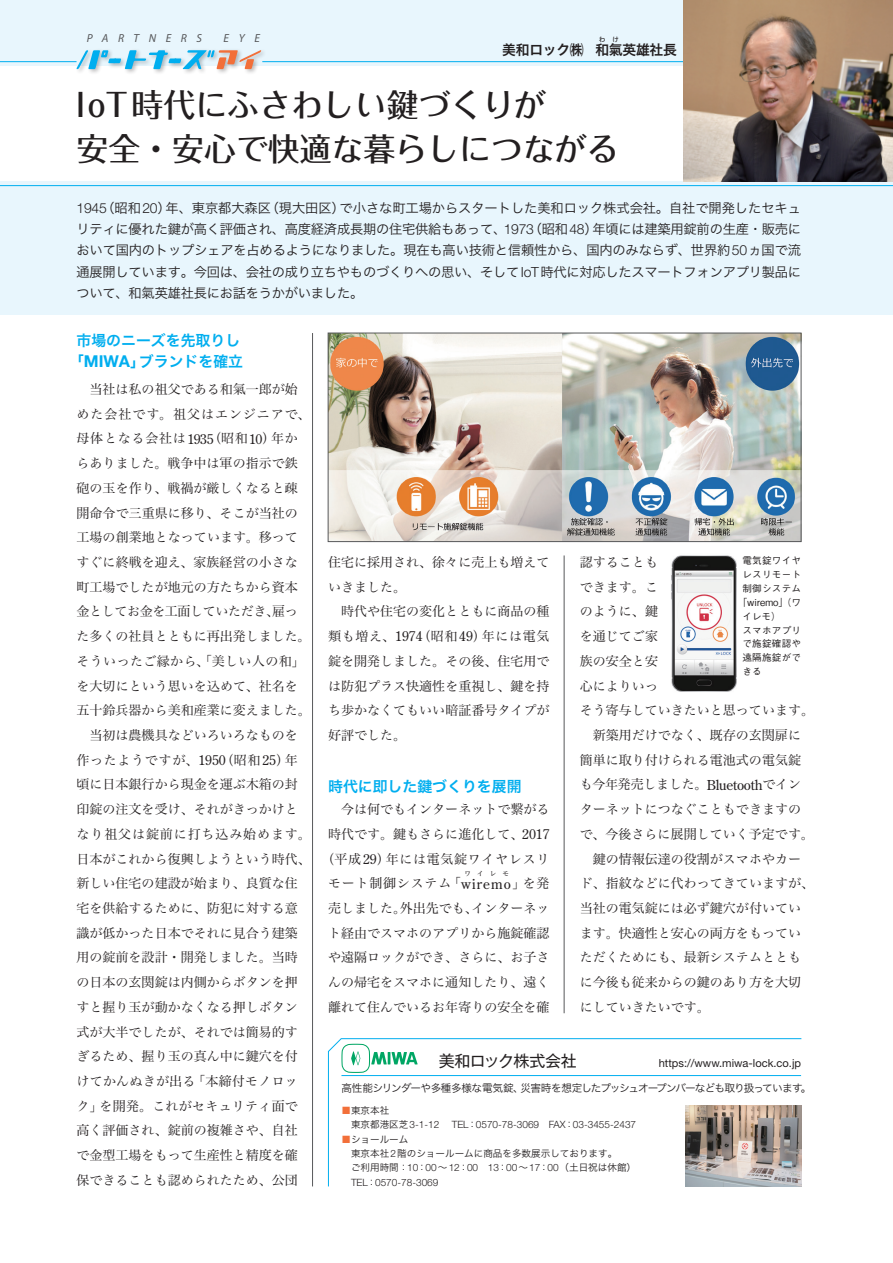
<style>
.page{position:relative;width:893px;height:1263px;background:#fff}
.page>*{position:absolute;margin:0;border:0;box-sizing:border-box;transform-origin:0 0}
.t1{font:500 31.95px/44.7px "Folk Pro";color:#231f20}
.t2{font:15.9px "Gothic MB101 Pro";letter-spacing:-.025em;color:#231f20}
.t3{font:14.85px/21.3px "Hira Kaku Pro W6";color:#00aeef;text-align:center}
.t4{font:13.8px "Hira Kaku Pro W6";letter-spacing:-.02em;color:#231f20}
.t5{font:13.35px/21.3px "Hira Kaku Pro W3";letter-spacing:-.02em;color:#231f20;text-align:justify}
.t6{font:13.05px/24.8px "Hira Min Pro W3";color:#231f20}
.t7{font:italic 11.7px "Myriad Pro";letter-spacing:.815em;color:#57585a}
.t8{font:11.1px "Helvetica Neue";color:#231f20}
.t9{font:10.65px "Hira Kaku Pro W3";letter-spacing:-.07em;color:#231f20}
.t10{font:300 10.05px "Helvetica Neue";color:#231f20}
.t11{font:9.6px/14.4px "Hira Kaku Pro W3";color:#231f20}
.t12{font:500 9.6px "Gothic BBB Pro";letter-spacing:.025em;color:#231f20}
.t13{font:6.9px "Hira Kaku Pro W6";color:#231f20}
.t14{font:6.45px "Hira Min Pro W3";color:#231f20}
.s1{font-family:"Helvetica Neue";font-weight:300;font-size:13.95px}
.s2{font-family:"Helvetica Neue";font-weight:700;font-size:16.35px}
.s3{font-family:"Century Old Style";font-size:13.65px}
.s4{color:#f26f39}
.s5{font-family:"Hira Kaku Pro W3";font-weight:400;font-size:9.6px}
.s6{font-family:"Helvetica Neue";font-weight:300;font-size:10.05px}
</style>
<div class="page">
<div style="left:0;top:0;width:893px;height:315px;background:#e8f6fd"></div>
<div style="left:0;top:66px;width:893px;height:115px;background:#fff"></div>
<hr style="left:312px;top:333px;width:1px;height:853px;background:#57585a">
<hr style="left:564px;top:555px;width:1px;height:458px;background:#57585a">
<hr style="left:262px;top:61px;width:426px;height:1px;background:#00aeef">
<hr style="left:0;top:61px;width:77px;height:1px;background:#00aeef">
<hr style="left:0;top:185px;width:893px;height:1px;background:#00aeef">
<img style="left:683px;top:0;width:210px;height:181px">
<div style="left:75px;top:48px;width:192px;height:27px;background:#231f20;opacity:.3"></div>
<svg style="left:77px;top:50px;width:184px;height:19px"></svg>
<svg style="left:328px;top:1038px;width:474px;height:149px"></svg>
<hr style="left:341px;top:1075px;width:460px;height:1px;background:#00aeef">
<img style="left:671px;top:555px;width:66px;height:137px">
<img style="left:330px;top:335px;width:469px;height:205px">
<div style="left:328px;top:333px;width:473px;height:209px;border:1px solid #57585a"></div>
<img style="left:685px;top:1106px;width:116px;height:80px">
<svg style="left:341px;top:1044px;width:77px;height:29px"></svg>
<p class="t7" style="left:87px;top:31px;width:117px">PARTNERS</p>
<p class="t7" style="left:224px;top:31px;width:38px">EYE</p>
<p class="t13" style="left:599px;top:34px;width:8px">わ</p>
<p class="t13" style="left:612px;top:34px;width:8px">け</p>
<p class="t4" style="left:502px;top:38px;width:176px">美和ロック㈱ 和氣英雄社長</p>
<h1 class="t1" style="left:77px;top:78px;width:544px">IoT時代にふさわしい鍵づくりが<br>安全・安心で快適な暮らしにつながる</h1>
<p class="t5" style="left:77px;top:196px;width:726px"><span class="s1">1945</span>（昭和<span class="s1">20</span>）年、東京都大森区（現大田区）で小さな町工場からスタートした美和ロック株式会社。自社で開発したセキュリティに優れた鍵が高く評価され、高度経済成長期の住宅供給もあって、<span class="s1">1973</span>（昭和<span class="s1">48</span>）年頃には建築用錠前の生産・販売において国内のトップシェアを占めるようになりました。現在も高い技術と信頼性から、国内のみならず、世界約<span class="s1">50</span>ヵ国で流通展開しています。今回は、会社の成り立ちやものづくりへの思い、そして<span class="s1">IoT</span>時代に対応したスマートフォンアプリ製品について、和氣英雄社長にお話をうかがいました。</p>
<p class="t3" style="left:69px;top:329px;width:176px">市場のニーズを先取りし「<span class="s2">MIWA</span>」ブランドを確立</p>
<p class="t6" style="left:77px;top:375px;width:236px">　当社は私の祖父である和氣一郎が始めた会社です。祖父はエンジニアで、母体となる会社は<span class="s3">1935</span>（昭和<span class="s3">10</span>）年からありました。戦争中は軍の指示で鉄砲の玉を作り、戦禍が厳しくなると疎開命令で三重県に移り、そこが当社の工場の創業地となっています。移ってすぐに終戦を迎え、家族経営の小さな町工場でしたが地元の方たちから資本金としてお金を工面していただき、雇った多くの社員とともに再出発しました。そういったご縁から、「美しい人の和」を大切にという思いを込めて、社名を五十鈴兵器から美和産業に変えました。　当初は農機具などいろいろなものを作ったようですが、<span class="s3">1950</span>（昭和<span class="s3">25</span>）年頃に日本銀行から現金を運ぶ木箱の封印錠の注文を受け、それがきっかけとなり祖父は錠前に打ち込み始めます。日本がこれから復興しようという時代、新しい住宅の建設が始まり、良質な住宅を供給するために、防犯に対する意識が低かった日本でそれに見合う建築用の錠前を設計・開発しました。当時の日本の玄関錠は内側からボタンを押すと握り玉が動かなくなる押しボタン式が大半でしたが、それでは簡易的すぎるため、握り玉の真ん中に鍵穴を付けてかんぬきが出る「本締付モノロック」を開発。これがセキュリティ面で高く評価され、錠前の複雑さや、自社で金型工場をもって生産性と精度を確保できることも認められたため、公団</p>
<p class="t6" style="left:328px;top:548px;width:223px">住宅に採用され、徐々に売上も増えていきました。<br>　時代や住宅の変化とともに商品の種類も増え、<span class="s3">1974</span>（昭和<span class="s3">49</span>）年には電気錠を開発しました。その後、住宅用では防犯プラス快適性を重視し、鍵を持ち歩かなくてもいい暗証番号タイプが好評でした。</p>
<p class="t3" style="left:328px;top:775px;width:195px">時代に即した鍵づくりを展開</p>
<p class="t6" style="left:322px;top:796px;width:229px;text-align:center">　今は何でもインターネットで繋がる時代です。鍵もさらに進化して、<span class="s3">2017</span>（平成<span class="s3">29</span>）年には電気錠ワイヤレスリモート制御システム「<span class="s3">wiremo</span>」を発</p>
<p class="t14" style="left:464px;top:868px;width:46px">ワイレモ</p>
<p class="t6" style="left:328px;top:894px;width:223px;text-align:justify">売しました。外出先でも、インターネット経由でスマホのアプリから施錠確認や遠隔ロックができ、さらに、お子さんの帰宅をスマホに通知したり、遠く離れて住んでいるお年寄りの安全を確</p>
<p class="t6" style="left:580px;top:548px;width:236px">認することも<br>できます。こ<br>のように、鍵<br>を通じてご家<br>族の安全と安<br>心によりいっ<br>そう寄与していきたいと思っています。　新築用だけでなく、既存の玄関扉に簡単に取り付けられる電池式の電気錠も今年発売しました。<span class="s3">Bluetooth</span>でインターネットにつなぐこともできますので、今後さらに展開していく予定です。　鍵の情報伝達の役割がスマホやカード、指紋などに代わってきていますが、当社の電気錠には必ず鍵穴が付いています。快適性と安心の両方をもっていただくためにも、最新システムとともに今後も従来からの鍵のあり方を大切にしていきたいです。</p>
<p class="t12" style="left:742px;top:553px;width:60px">電気錠ワイヤ</p>
<p class="t12" style="left:742px;top:567px;width:60px">レスリモート</p>
<p class="t12" style="left:742px;top:581px;width:60px">制御システム</p>
<p class="t12" style="left:738px;top:594px;width:65px">「wiremo」（ワ</p>
<p class="t12" style="left:742px;top:608px;width:40px">イレモ）</p>
<p class="t12" style="left:742px;top:622px;width:60px">スマホアプリ</p>
<p class="t12" style="left:742px;top:636px;width:60px">で施錠確認や</p>
<p class="t12" style="left:742px;top:650px;width:60px">遠隔施錠がで</p>
<p class="t12" style="left:742px;top:664px;width:21px">きる</p>
<p class="t2" style="left:439px;top:1047px;width:140px">美和ロック株式会社</p>
<p class="t8" style="left:659px;top:1056px;width:144px">https://www.miwa-lock.co.jp</p>
<p class="t9" style="left:341px;top:1078px;width:472px">高性能シリンダーや多種多様な電気錠、災害時を想定したプッシュオープンバーなども取り扱っています。</p>
<p class="t11" style="left:341px;top:1102px;width:49px"><span class="s4">■</span>東京本社</p>
<p class="t10" style="left:341px;top:1119px;width:296px"><span class="s5">　東京都港区芝</span>3-1-12 TEL<span class="s5">：</span>0570-78-3069 FAX<span class="s5">：</span>03-3455-2437</p>
<p class="t11" style="left:341px;top:1131px;width:301px"><span class="s4">■</span>ショールーム<br>　東京本社<span class="s6">2</span>階のショールームに商品を多数展示しております。<br>　ご利用時間：<span class="s6">10</span>：<span class="s6">00</span>～<span class="s6">12</span>：<span class="s6">00 13</span>：<span class="s6">00</span>～<span class="s6">17</span>：<span class="s6">00</span> （土日祝は休館）　</p>
<p class="t10" style="left:351px;top:1176px;width:89px">TEL<span class="s5">：</span>0570-78-3069</p>
</div>
